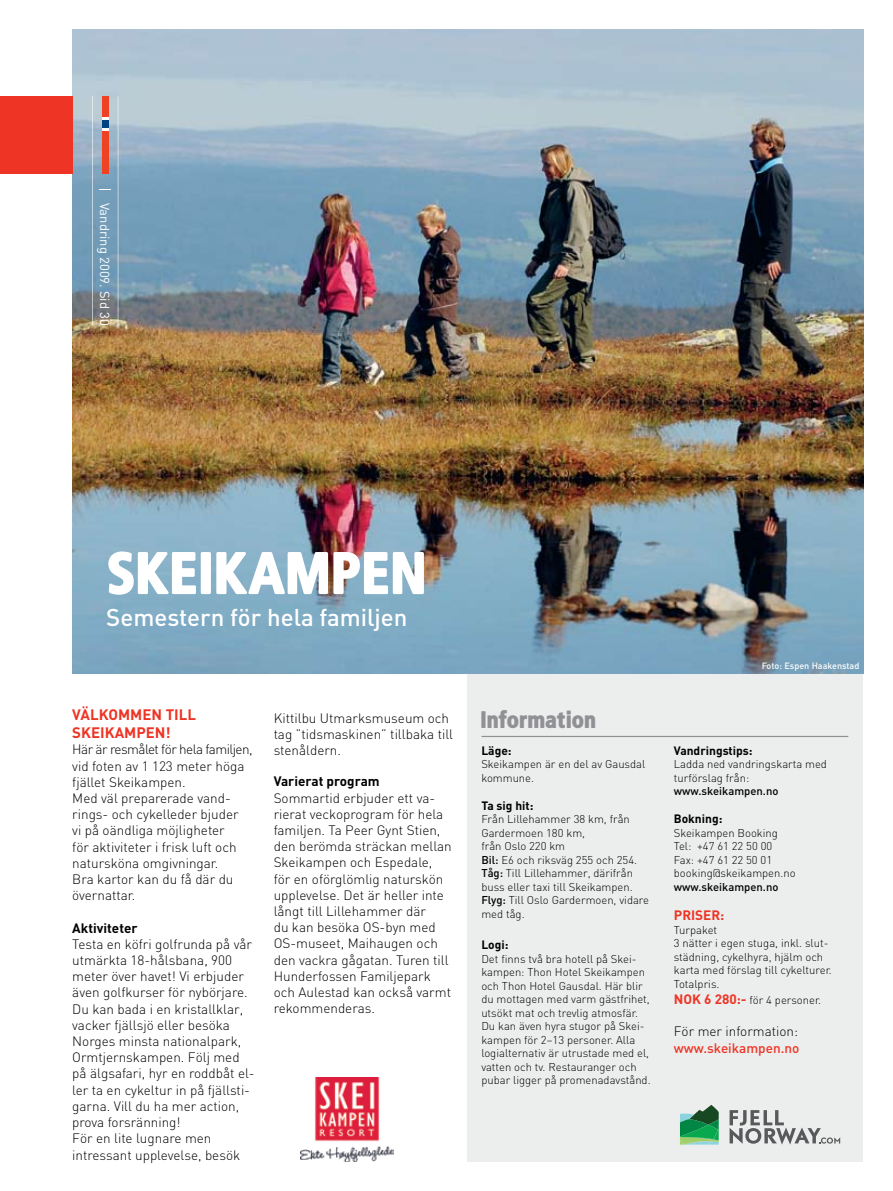
<style>
.page{position:relative;width:893px;height:1191px;background:#fff}
.page>*{position:absolute;margin:0;border:0;box-sizing:border-box;transform-origin:0 0}
.t1{font:67.5px "Visit NOR";color:#fff}
.t2{font:27px "Visit NOR";color:#919195}
.t3{font:500 24px "DIN";color:#fff}
.t4{font:700 15px/18px "DIN";color:#ee3424}
.t5{font:300 13.5px/16.2px "DIN";color:#000}
.t6{font:700 13.5px "DIN";color:#000}
.t7{font:500 13.5px "DIN";color:#ee3424}
.t8{font:700 13.5px "DIN";color:#ee3424}
.t9{font:12.9px "DIN";color:#fff}
.t10{font:700 12px "DIN";color:#000}
.t11{font:300 11.25px/13.5px "DIN";color:#000}
.t12{font:500 11.25px "DIN";color:#000}
.t13{font:500 9px "DIN";color:#fff}
.s1{font-weight:500}
.s2{font-weight:700;font-size:13.5px;color:#ee3424}
</style>
<div class="page">
<div style="left:468px;top:671px;width:395px;height:490px;background:#eceded"></div>
<img style="left:72px;top:30px;width:791px;height:643px">
<hr style="left:482px;top:736px;width:366px;height:1px;background:#919195">
<svg style="left:680px;top:1105px;width:39px;height:40px;background:#50a271"></svg>
<svg style="left:730px;top:1110px;width:110px;height:34px"></svg>
<img style="left:300px;top:1077px;width:93px;height:84px">
<div style="left:0;top:96px;width:72px;height:78px;background:#ee3424"></div>
<div style="left:102px;top:96px;width:7px;height:21px;background:#ef4223"></div>
<svg style="left:102px;top:117px;width:7px;height:4px"></svg>
<div style="left:102px;top:121px;width:7px;height:7px;background:#004282"></div>
<svg style="left:102px;top:128px;width:7px;height:3px"></svg>
<div style="left:102px;top:131px;width:7px;height:43px;background:#ef4223"></div>
<hr style="left:118px;top:96px;width:1px;height:229px;background:#fff">
<hr style="left:92px;top:96px;width:1px;height:229px;background:#fff">
<p class="t9" style="left:113px;top:203px;width:124px;rotate:90deg">Vandring 2009. Sid 30</p>
<h1 class="t1" style="left:106px;top:538px;width:322px">SKEIKAMPEN</h1>
<h3 class="t3" style="left:106px;top:601px;width:303px">Semestern för hela familjen</h3>
<p class="t4" style="left:72px;top:705px;width:125px">Välkomm en till<br>Skeikamp</p>
<p class="t4" style="left:146px;top:723px;width:26px">en!</p>
<p class="t5" style="left:72px;top:741px;width:182px">Här är resmålet för hela familjen, vid foten av 1 123 meter höga fjället Skeikampen.<br>Med väl preparerade vand&shy;rings- och cykelleder bjuder<br>vi på oändliga möjligheter<br>för aktiviteter i frisk luft och natursköna omgivningar.<br>Bra kartor kan du få där du övernattar.</p>
<p class="t6" style="left:72px;top:919px;width:67px">Aktiviteter</p>
<p class="t5" style="left:72px;top:935px;width:184px">Testa en köfri golfrunda på vår utmärkta 18-hålsbana, 900 meter över havet! Vi erbjuder även golfkurser för nybörjare.<br>Du kan bada i en kristallklar, vacker fjällsjö eller besöka<br>Norges minsta nationalpark,<br>Ormtjernskampen. Följ med på älgsafari, hyr en roddbåt el&shy;ler ta en cykeltur in på fjällsti&shy;garna. Vill du ha mer action, prova forsränning!<br>För en lite lugnare men intressant upplevelse, besök</p>
<p class="t5" style="left:274px;top:710px;width:181px">Kittilbu Utmarksmuseum och tag ”tidsmaskinen” tillbaka till stenåldern.</p>
<p class="t6" style="left:274px;top:772px;width:108px">Varierat program</p>
<p class="t5" style="left:274px;top:789px;width:180px">Sommartid erbjuder ett va&shy;rierat veckoprogram för hela familjen. Ta Peer Gynt Stien, den berömda sträckan mellan<br>Skeikampen och Espedale, för en oförglömlig naturskön upplevelse. Det är heller inte långt till Lillehammer där<br>du kan besöka OS-byn med<br>OS-museet, Maihaugen och den vackra gågatan. Turen till<br>Hunderfossen Familjepark och Aulestad kan också varmt rekommenderas.</p>
<h2 class="t2" style="left:480px;top:705px;width:117px">Information</h2>
<p class="t10" style="left:481px;top:742px;width:32px">Läge:</p>
<p class="t11" style="left:481px;top:757px;width:166px">Skeikampen är en del av Gausdal kommune.</p>
<p class="t10" style="left:481px;top:797px;width:54px">Ta sig hit:</p>
<p class="t11" style="left:481px;top:812px;width:169px">Från Lillehammer 38 km, från<br>Gardermoen 180 km,<br>från Oslo 220 km<br><span class="s1">Bil:</span> E6 och riksväg 255 och 254.<br><span class="s1">Tåg:</span> Till Lillehammer, därifrån buss eller taxi till Skeikampen.<br><span class="s1">Flyg:</span> Till Oslo Gardermoen, vidare med tåg.</p>
<p class="t10" style="left:481px;top:937px;width:29px">Logi:</p>
<p class="t11" style="left:481px;top:951px;width:171px">Det finns två bra hotell på Skei&shy;kampen: Thon Hotel Skeikampen och Thon Hotel Gausdal. Här blir du mottagen med varm gästfrihet, utsökt mat och trevlig atmosfär.<br>Du kan även hyra stugor på Skei&shy;kampen för 2–13 personer. Alla logialternativ är utrustade med el, vatten och tv. Restauranger och pubar ligger på promenadavstånd.</p>
<p class="t13" style="left:762px;top:660px;width:99px">Foto: Espen Haakenstad</p>
<p class="t10" style="left:674px;top:742px;width:80px">Vandringstips:</p>
<p class="t11" style="left:674px;top:757px;width:155px">Ladda ned vandringskarta med turförslag från:</p>
<p class="t12" style="left:674px;top:784px;width:106px">www.skeikampen.no</p>
<p class="t10" style="left:674px;top:811px;width:50px">Bokning:</p>
<p class="t11" style="left:674px;top:825px;width:123px">Skeikampen Booking<br>Tel: +47 61 22 50 00<br>Fax: +47 61 22 50 01 booking@skeikampen.no</p>
<p class="t12" style="left:674px;top:879px;width:106px">www.skeikampen.no</p>
<p class="t8" style="left:674px;top:906px;width:52px">PRISER:</p>
<p class="t11" style="left:674px;top:923px;width:160px">Turpaket<br>3 nätter i egen stuga, inkl. slut&shy;städning, cykelhyra, hjälm och karta med förslag till cykelturer.<br>Totalpris.</p>
<p class="t11" style="left:674px;top:993px;width:149px"><span class="s2">NOK 6 280:-</span> för 4 personer.</p>
<p class="t5" style="left:674px;top:1023px;width:126px">För mer information:</p>
<p class="t7" style="left:674px;top:1039px;width:127px">www.skeikampen.no</p>
</div>
